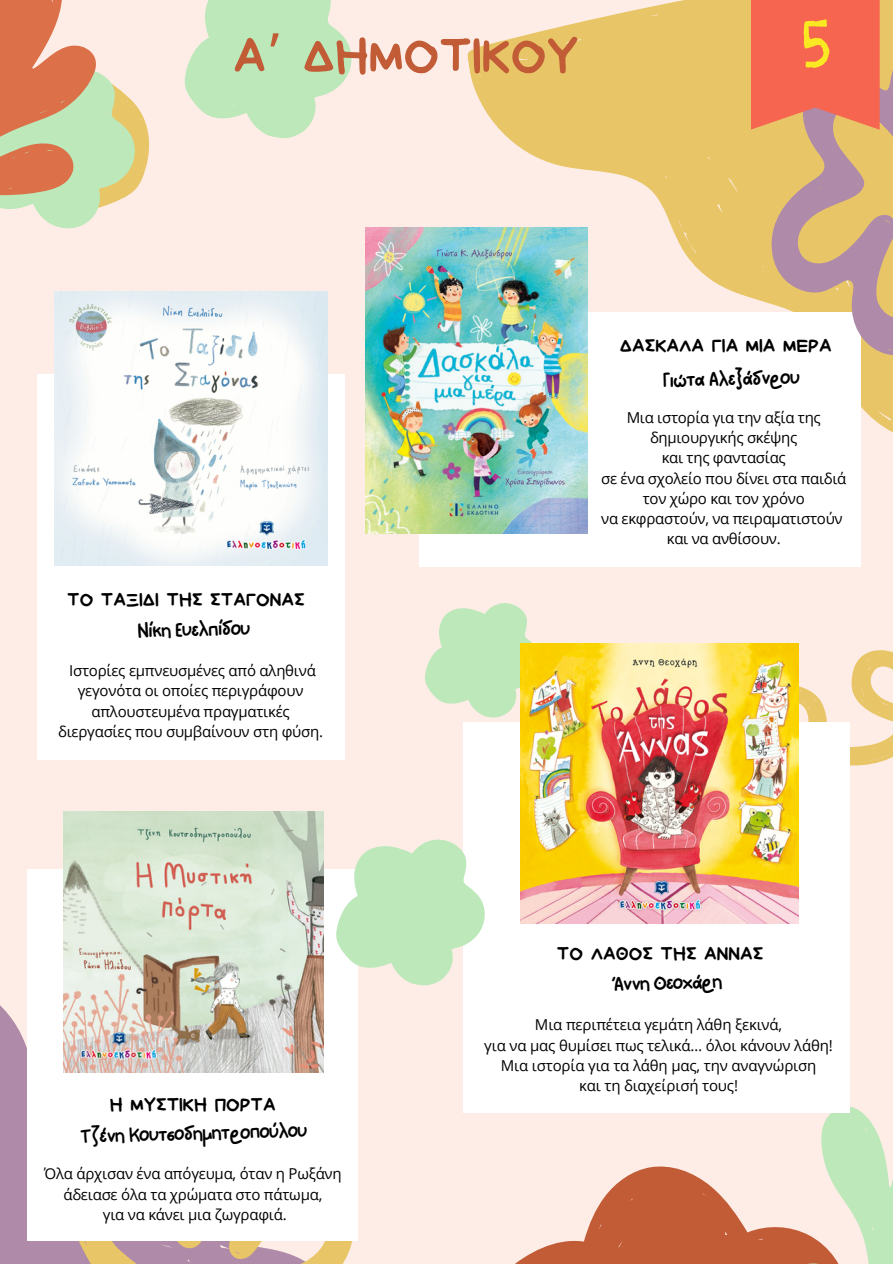
<style>
.page{position:relative;width:893px;height:1264px;background:#fff}
.page>*{position:absolute;margin:0;border:0;box-sizing:border-box;transform-origin:0 0}
.t1{font:67.65px "Janmeid";color:#fae823}
.t2{font:53.7px "Bryndan Write";color:#c15c37}
.t3{font:21.9px "NF One Little Font Regular";color:#000}
.t4{font:20.55px "Bryndan Write";color:#000}
.t5{font:15px/20.2px "Open Sans";letter-spacing:-.015em;color:#000;text-align:center}
.s1{font-family:"Noto Sans Gurmukhi"}
</style>
<div class="page">
<div style="left:0;top:0;width:892px;height:1263px;background:#feede6"></div>
<svg style="left:463px;top:0;width:429px;height:517px;fill:#e8c668"></svg>
<svg style="left:184px;top:0;width:168px;height:139px"></svg>
<div style="left:419px;top:312px;width:441px;height:255px;background:#fff"></div>
<svg style="left:696px;top:0;width:196px;height:412px;fill:#e8c668"></svg>
<svg style="left:0;top:994px;width:358px;height:67px;fill:#af8aa9"></svg>
<svg style="left:0;top:1061px;width:358px;height:202px;background:#c19fa6"></svg>
<svg style="left:463px;top:1112px;width:299px;height:151px"></svg>
<svg style="left:762px;top:1089px;width:130px;height:174px"></svg>
<svg style="left:798px;top:643px;width:94px;height:203px"></svg>
<svg style="left:0;top:0;width:150px;height:229px"></svg>
<div style="left:37px;top:374px;width:307px;height:385px;background:#fff"></div>
<div style="left:463px;top:722px;width:386px;height:390px;background:#fff"></div>
<div style="left:27px;top:869px;width:330px;height:371px;background:#fff"></div>
<img style="left:54px;top:291px;width:274px;height:275px">
<svg style="left:425px;top:603px;width:107px;height:115px"></svg>
<svg style="left:336px;top:839px;width:149px;height:155px"></svg>
<svg style="left:750px;top:0;width:129px;height:130px;background:#f16c54"></svg>
<img style="left:365px;top:228px;width:223px;height:305px">
<img style="left:63px;top:811px;width:260px;height:261px">
<img style="left:520px;top:643px;width:278px;height:280px">
<p class="t2" style="left:233px;top:30px;width:347px">Α<span class="s1">’</span> ΔΗΜΟΤΙΚΟΥ</p>
<p class="t1" style="left:800px;top:17px;width:34px">5</p>
<p class="t4" style="left:67px;top:589px;width:239px">ΤΟ ΤΑΞΙΔΙ ΤΗΣ ΣΤΑΓΟΝΑΣ</p>
<p class="t3" style="left:137px;top:616px;width:114px;rotate:-1deg">Νίκη Ευελπίδου</p>
<p class="t5" style="left:58px;top:660px;width:266px">Ιστορίες εμπνευσμένες από αληθινά γεγονότα οι οποίες περιγράφουν απλουστευμένα πραγματικές διεργασίες που συμβαίνουν στη φύση.</p>
<p class="t4" style="left:110px;top:1094px;width:167px">Η ΜΥΣΤΙΚΗ ΠΟΡΤΑ</p>
<p class="t3" style="left:80px;top:1121px;width:229px;rotate:-1deg">Τζένη Κουτσοδημητροπούλου</p>
<p class="t5" style="left:44px;top:1163px;width:299px">Όλα άρχισαν ένα απόγευμα, όταν η Ρωξάνη</p>
<p class="t5" style="left:64px;top:1183px;width:260px">άδειασε όλα τα χρώματα στο πάτωμα,</p>
<p class="t5" style="left:103px;top:1203px;width:185px">για να κάνει μια ζωγραφιά.</p>
<p class="t4" style="left:620px;top:336px;width:213px">ΔΑΣΚΑΛΑ ΓΙΑ ΜΙΑ ΜΕΡΑ</p>
<h1 class="t3" style="left:662px;top:366px;width:139px;rotate:-1deg">Γιώτα Αλεξάδνρου</h1>
<p class="t5" style="left:626px;top:407px;width:196px">Μια ιστορία για την αξία της δημιουργικής σκέψης</p>
<p class="t5" style="left:661px;top:447px;width:125px">και της φαντασίας</p>
<h3 class="t5" style="left:601px;top:467px;width:247px">σε ένα σχολείο που δίνει στα παιδιά τον χώρο και τον χρόνο</h3>
<h2 class="t5" style="left:601px;top:508px;width:243px">να εκφραστούν, να πειραματιστούν</h2>
<h3 class="t5" style="left:666px;top:528px;width:115px">και να ανθίσουν.</h3>
<p class="t4" style="left:557px;top:943px;width:208px">ΤΟ ΛΑΘΟΣ ΤΗΣ ΑΝΝΑΣ</p>
<p class="t3" style="left:613px;top:969px;width:110px;rotate:-1deg">Άννη Θεοχάρη</p>
<h2 class="t5" style="left:535px;top:1014px;width:249px">Μια περιπέτεια γεμάτη λάθη ξεκινά,</h2>
<p class="t5" style="left:484px;top:1034px;width:350px">για να μας θυμίσει πως τελικά… όλοι κάνουν λάθη!</p>
<p class="t5" style="left:500px;top:1054px;width:317px">Μια ιστορία για τα λάθη μας, την αναγνώριση</p>
<h3 class="t5" style="left:579px;top:1075px;width:160px">και τη διαχείρισή τους!</h3>
</div>
